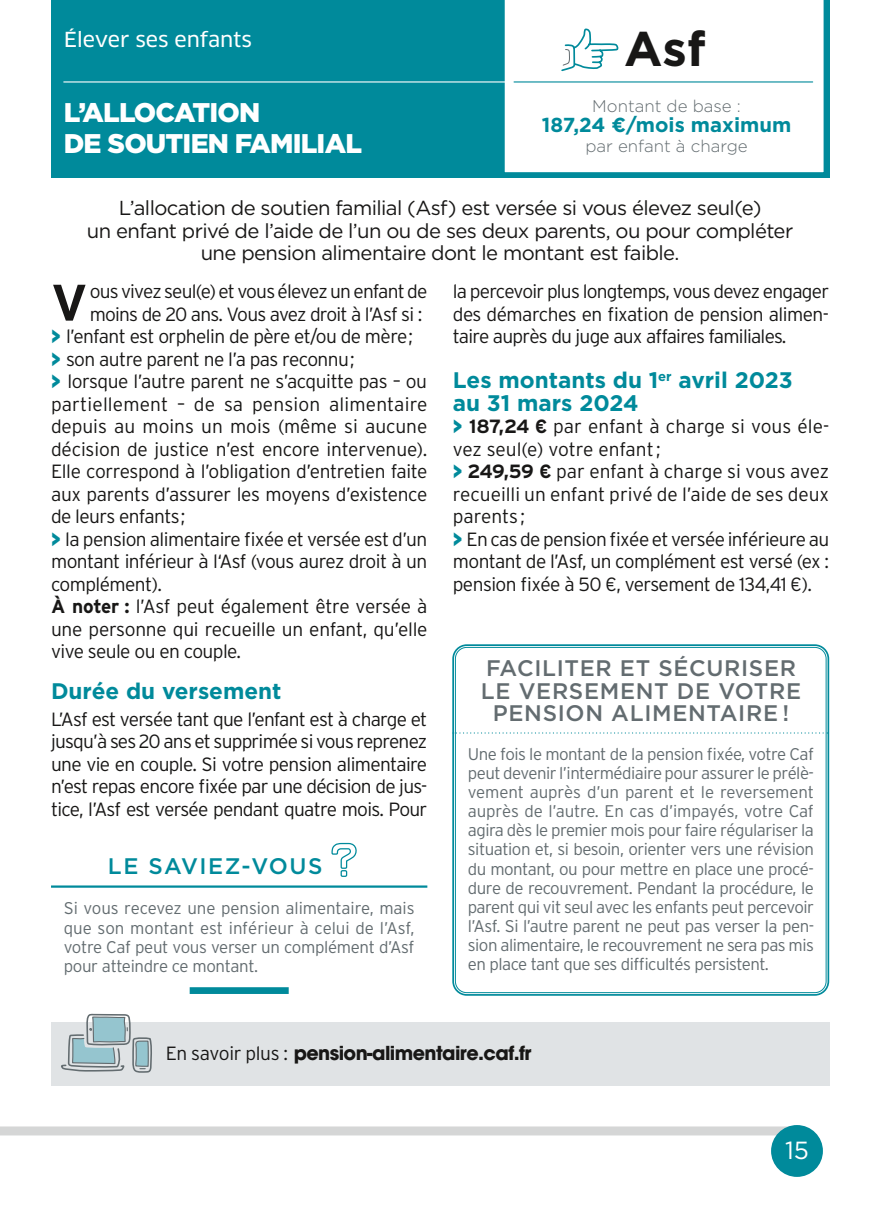
<style>
.page{position:relative;width:893px;height:1212px;background:#fff}
.page>*{position:absolute;margin:0;border:0;box-sizing:border-box;transform-origin:0 0}
.t1{font:700 51.3px "Interstate";color:#181716}
.t2{font:700 48.6px "Gotham";color:#181716}
.t3{font:900 27px/31.5px "Gotham";letter-spacing:-.03em;color:#fff}
.t4{font:24.75px "Gotham";color:#fff}
.t5{font:500 22.5px/22.5px "Gotham";letter-spacing:.03em;color:#636c70;text-align:center}
.t6{font:700 22.5px/22.5px "Gotham";color:#008a9b}
.t7{font:500 22.5px "Gotham";letter-spacing:.07em;color:#008a9b}
.t8{font:20.25px/22.5px "Gotham";letter-spacing:-.03em;color:#181716;text-align:center}
.t9{font:700 20.25px "Gotham";color:#008a9b}
.t10{font:20.25px "Clan OT News";letter-spacing:-.01em;color:#fff;scale:1.05 1}
.t11{font:300 19.12px/22.5px "Interstate";letter-spacing:-.03em;color:#181716;text-align:justify}
.t12{font:300 19.12px "Interstate";letter-spacing:-.01em;color:#181716}
.t13{font:700 19.12px "ITC Avant Garde Std";letter-spacing:-.03em;color:#181716}
.t14{font:300 19.12px "Interstate";letter-spacing:.01em;color:#181716}
.t15{font:300 19.12px "Interstate";letter-spacing:-.005em;color:#181716}
.t16{font:300 16.88px/19.1px "Interstate";letter-spacing:-.03em;color:#636c70;text-align:justify}
.t17{font:300 16.88px "Gotham";color:#636c70}
.s1{font-weight:900;color:#008a9b}
.s2{font-weight:700}
.s3{font-family:"Track";font-weight:400;font-size:40.5px}
.s4{font-family:"Interstate";font-weight:300}
</style>
<div class="page">
<div style="left:0;top:1126px;width:799px;height:9px;background:#d5d6d6"></div>
<div style="left:771px;top:1125px;width:52px;height:52px;background:#008a9b;border-radius:50%"></div>
<div style="left:51px;top:0;width:778px;height:178px;background:#008a9b"></div>
<div style="left:504px;top:0;width:320px;height:173px;background:#fff"></div>
<hr style="left:64px;top:81px;width:749px;height:2px;background:#fff">
<hr style="left:514px;top:81px;width:299px;height:2px;background:#008a9b">
<svg style="left:459px;top:732px;width:365px;height:1px"></svg>
<div style="left:51px;top:1022px;width:778px;height:64px;background:#e0e3e5"></div>
<hr style="left:51px;top:885px;width:376px;height:3px;background:#008a9b">
<div style="left:190px;top:987px;width:99px;height:7px;background:#008a9b"></div>
<svg style="left:60px;top:1013px;width:92px;height:123px"></svg>
<div style="left:452px;top:644px;width:377px;height:352px;border:2px solid #008a9b;border-radius:14px"></div>
<div style="left:455px;top:647px;width:371px;height:346px;border:1px solid #008a9b;border-radius:11px"></div>
<svg style="left:560px;top:27px;width:59px;height:45px;background:#dceef0"></svg>
<p class="t10" style="left:64px;top:28px;width:181px">Élever ses enfants</p>
<h2 class="t2" style="left:624px;top:17px;width:83px">Asf</h2>
<h3 class="t3" style="left:64px;top:96px;width:300px">L’ALLOCATION<br>DE SOUTIEN FAMILIAL</h3>
<p class="t17" style="left:592px;top:95px;width:150px">Montant de base :</p>
<p class="t9" style="left:542px;top:111px;width:251px">187,24 €/mois maximum</p>
<p class="t17" style="left:585px;top:135px;width:164px">par enfant à charge</p>
<p class="t8" style="left:87px;top:196px;width:708px">L’allocation de soutien familial (Asf) est versée si vous élevez seul(e)<br>un enfant privé de l’aide de l’un ou de ses deux parents, ou pour compléter une pension alimentaire dont le montant est faible.</p>
<h1 class="t1" style="left:51px;top:271px;width:38px">V</h1>
<p class="t11" style="left:90px;top:280px;width:339px">ous vivez seul(e) et vous élevez un enfant de</p>
<p class="t11" style="left:90px;top:302px;width:334px">moins de 20 ans. Vous avez droit à l’Asf si :</p>
<p class="t11" style="left:51px;top:325px;width:364px"><span class="s1">&gt;</span> l’enfant est orphelin de père et/ou de mère;</p>
<p class="t11" style="left:51px;top:347px;width:305px"><span class="s1">&gt;</span> son autre parent ne l’a pas reconnu;</p>
<p class="t11" style="left:51px;top:370px;width:378px"><span class="s1">&gt;</span> lorsque l’autre parent ne s’acquitte pas – ou</p>
<p class="t14" style="left:51px;top:392px;width:378px">partiellement – de sa pension alimentaire</p>
<p class="t15" style="left:51px;top:415px;width:378px">depuis au moins un mois (même si aucune</p>
<p class="t12" style="left:51px;top:437px;width:378px">décision de justice n’est encore intervenue).</p>
<p class="t11" style="left:51px;top:460px;width:378px">Elle correspond à l’obligation d’entretien faite</p>
<p class="t11" style="left:51px;top:482px;width:378px">aux parents d’assurer les moyens d’existence</p>
<p class="t11" style="left:51px;top:505px;width:136px">de leurs enfants;</p>
<p class="t11" style="left:51px;top:527px;width:378px"><span class="s1">&gt;</span> la pension alimentaire fixée et versée est d’un</p>
<p class="t11" style="left:51px;top:550px;width:378px">montant inférieur à l‘Asf (vous aurez droit à un</p>
<p class="t11" style="left:51px;top:572px;width:112px">complément).</p>
<p class="t11" style="left:51px;top:595px;width:378px"><span class="s2">À noter :</span> l’Asf peut également être versée à</p>
<p class="t11" style="left:51px;top:617px;width:378px">une personne qui recueille un enfant, qu’elle</p>
<p class="t11" style="left:51px;top:640px;width:192px">vive seule ou en couple.</p>
<p class="t6" style="left:51px;top:679px;width:232px">Durée du versement</p>
<p class="t11" style="left:51px;top:707px;width:378px">L’Asf est versée tant que l’enfant est à charge et jusqu’à ses 20 ans et supprimée si vous reprenez une vie en couple. Si votre pension alimentaire n’est repas encore fixée par une décision de jus&shy;tice, l’Asf est versée pendant quatre mois. Pour</p>
<p class="t7" style="left:108px;top:851px;width:251px">LE SAVIEZ-VOUS <span class="s3">?</span></p>
<p class="t16" style="left:64px;top:899px;width:352px">Si vous recevez une pension alimentaire, mais que son montant est inférieur à celui de l’Asf, votre Caf peut vous verser un complément d’Asf pour atteindre ce montant.</p>
<p class="t11" style="left:453px;top:280px;width:378px">la percevoir plus longtemps, vous devez engager des démarches en fixation de pension alimen&shy;taire auprès du juge aux affaires familiales.</p>
<p class="t6" style="left:453px;top:369px;width:341px">Les montants du 1<sup>er</sup> avril 2023 au 31 mars 2024</p>
<p class="t11" style="left:453px;top:415px;width:378px;text-align:left"><span class="s1">&gt;</span> <span class="s2">187,24 €</span> par enfant à charge si vous éle&shy;vez seul(e) votre enfant;<br><span class="s1">&gt;</span> <span class="s2">249,59 €</span> par enfant à charge si vous avez recueilli un enfant privé de l’aide de ses deux parents ;<br><span class="s1">&gt;</span> En cas de pension fixée et versée inférieure au montant de l’Asf, un complément est versé (ex : pension fixée à 50 €, versement de 134,41 €).</p>
<p class="t5" style="left:481px;top:657px;width:322px">FACILITER ET SÉCURISER<br>LE VERSEMENT DE VOTRE<br>PENSION ALIMENTAIRE !</p>
<p class="t16" style="left:468px;top:744px;width:348px">Une fois le montant de la pension fixée, votre Caf peut devenir l’intermédiaire pour assurer le prélè&shy;vement auprès d’un parent et le reversement auprès de l’autre. En cas d’impayés, votre Caf agira dès le premier mois pour faire régulariser la situation et, si besoin, orienter vers une révision du montant, ou pour mettre en place une procé&shy;dure de recouvrement. Pendant la procédure, le parent qui vit seul avec les enfants peut percevoir l’Asf. Si l’autre parent ne peut pas verser la pen&shy;sion alimentaire, le recouvrement ne sera pas mis en place tant que ses difficultés persistent.</p>
<p class="t13" style="left:166px;top:1041px;width:367px"><span class="s4">En savoir plus :</span> pension-alimentaire.caf.fr</p>
<p class="t4" style="left:785px;top:1135px;width:25px">15</p>
</div>
